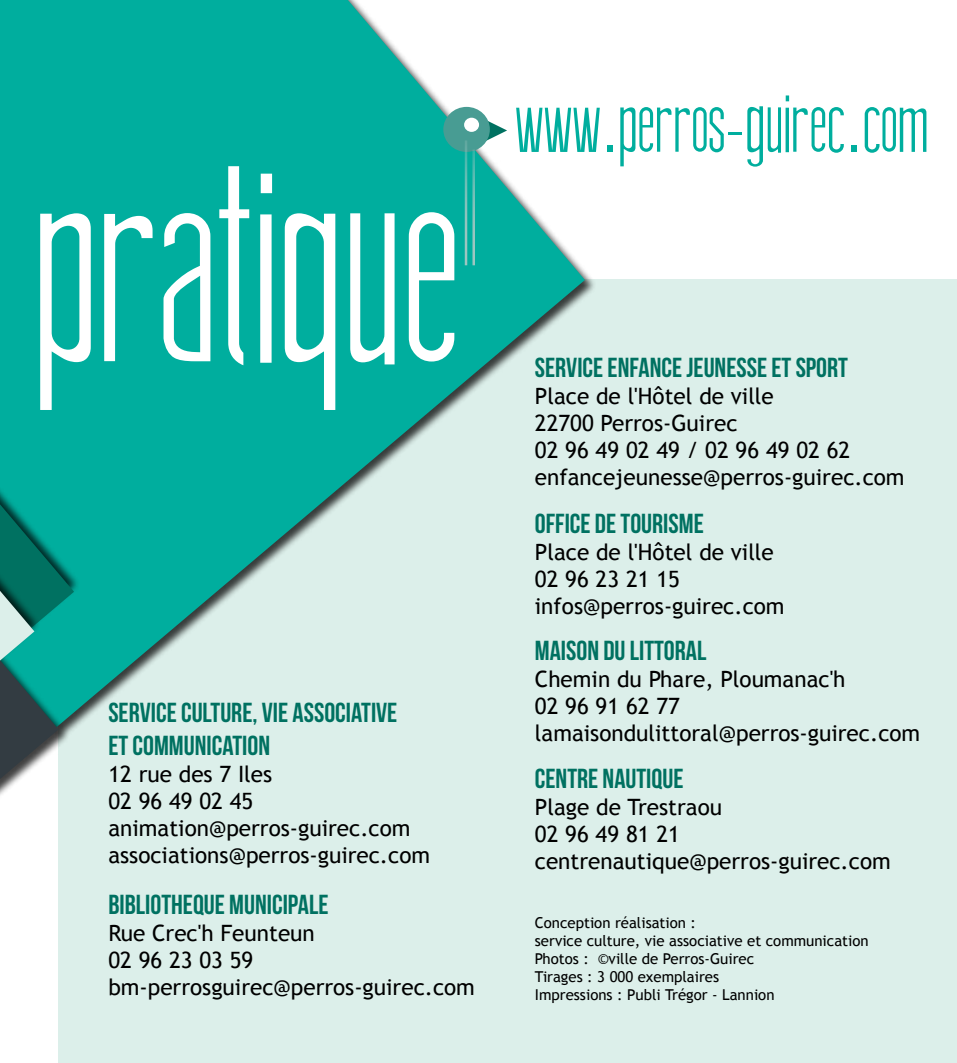
<style>
.page{position:relative;width:957px;height:1063px;background:#fff}
.page>*{position:absolute;margin:0;border:0;box-sizing:border-box;transform-origin:0 0}
.t1{font:250px "Thin Design";letter-spacing:.01em;color:#fff}
.t2{font:75px "Thin Design";letter-spacing:.01em;color:#00ae9e}
.t3{font:27.5px/33px "Bebas Neue";color:#007161}
.t4{font:22.5px/27px "Trebuchet MS";color:#000}
.t5{font:15px/18px "Trebuchet MS";color:#000}
</style>
<div class="page">
<div style="left:59px;top:280px;width:898px;height:783px;background:#dcefea"></div>
<div style="left:0;top:0;width:596px;height:739px;background:#000;opacity:.75"></div>
<svg style="left:0;top:0;width:585px;height:728px;fill:#00ae9e"></svg>
<div style="left:0;top:619px;width:69px;height:234px;background:#000;opacity:.75"></div>
<div style="left:0;top:430px;width:80px;height:272px;background:#00ae9e"></div>
<svg style="left:0;top:504px;width:74px;height:275px"></svg>
<svg style="left:482px;top:114px;width:25px;height:33px"></svg>
<div style="left:443px;top:107px;width:47px;height:45px;background:#489c93;border-radius:50%"></div>
<hr style="left:472px;top:150px;width:3px;height:115px;background:#9dc6c1">
<hr style="left:465px;top:140px;width:2px;height:125px;background:#9dc6c1">
<div style="left:464px;top:118px;width:15px;height:14px;background:#fff;border-radius:50%"></div>
<h1 class="t1" style="left:35px;top:151px;width:425px">pratique</h1>
<p class="t3" style="left:108px;top:695px;width:290px">SERVICE CULTURE, VIE ASSOCIATIVE<br>ET COMMUNICATION</p>
<p class="t4" style="left:108px;top:760px;width:323px">12 rue des 7 Iles<br>02 96 49 02 45 animation@perros-guirec.com associations@perros-guirec.com</p>
<p class="t3" style="left:108px;top:887px;width:222px">BIBLIOTHEQUE MUNICIPALE</p>
<p class="t4" style="left:108px;top:919px;width:368px">Rue Crec'h Feunteun<br>02 96 23 03 59 bm-perrosguirec@perros-guirec.com</p>
<h2 class="t2" style="left:515px;top:89px;width:414px">www.perros-guirec.com</h2>
<p class="t3" style="left:535px;top:350px;width:315px">SERVICE ENFANCE JEUNESSE ET SPORT</p>
<p class="t4" style="left:535px;top:382px;width:371px">Place de l'Hôtel de ville<br>22700 Perros-Guirec<br>02 96 49 02 49 / 02 96 49 02 62 enfancejeunesse@perros-guirec.com</p>
<p class="t3" style="left:535px;top:507px;width:170px">OFFICE DE TOURISME</p>
<p class="t4" style="left:535px;top:539px;width:251px">Place de l'Hôtel de ville<br>02 96 23 21 15 infos@perros-guirec.com</p>
<p class="t3" style="left:535px;top:634px;width:173px">MAISON DU LITTORAL</p>
<p class="t4" style="left:535px;top:666px;width:387px">Chemin du Phare, Ploumanac'h<br>02 96 91 62 77 lamaisondulittoral@perros-guirec.com</p>
<p class="t3" style="left:535px;top:762px;width:150px">CENTRE NAUTIQUE</p>
<p class="t4" style="left:535px;top:794px;width:357px">Plage de Trestraou<br>02 96 49 81 21 centrenautique@perros-guirec.com</p>
<p class="t5" style="left:535px;top:914px;width:335px">Conception réalisation :<br>service culture, vie associative et communication Photos : ©ville de Perros-Guirec<br>Tirages : 3 000 exemplaires<br>Impressions : Publi Trégor - Lannion</p>
</div>
